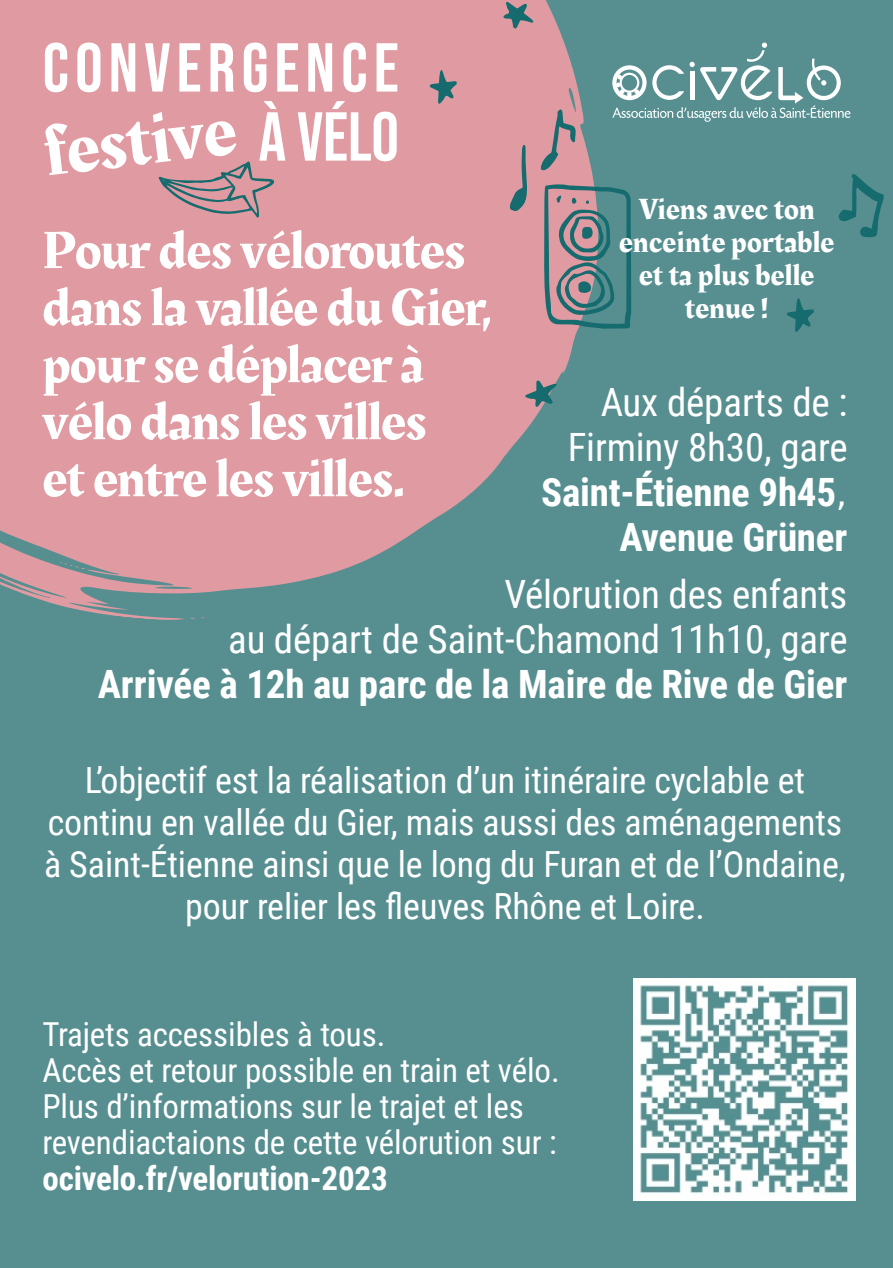
<style>
.page{position:relative;width:893px;height:1268px;background:#fff}
.page>*{position:absolute;margin:0;border:0;box-sizing:border-box;transform-origin:0 0}
.t1{font:72px "Rakkas";color:#fff}
.t2{font:69px/69px "Bebas Neue";letter-spacing:.085em;color:#fff;text-align:right}
.t3{font:54px/57px "Rakkas";letter-spacing:-.005em;color:#fff}
.t4{font:39px/45px "Roboto Condensed";letter-spacing:-.005em;color:#fff;text-align:right}
.t5{font:700 39px "Roboto Condensed";letter-spacing:-.005em;color:#fff}
.t6{font:36px/42px "Roboto Condensed";letter-spacing:-.005em;color:#fff;text-align:center}
.t7{font:33px/36px "Roboto Condensed";letter-spacing:-.005em;color:#fff}
.t8{font:700 33px "Roboto Condensed";letter-spacing:-.005em;color:#fff}
.t9{font:30px/33px "Rakkas";letter-spacing:.015em;color:#fff;text-align:center}
.s1{font-weight:700}
.s2{font-family:"DejaVu Sans";font-size:36px}
</style>
<div class="page">
<div style="left:0;top:0;width:893px;height:1267px;background:#578f91"></div>
<svg style="left:0;top:0;width:577px;height:620px;background:#cd999f"></svg>
<img style="left:634px;top:978px;width:221px;height:221px">
<svg style="left:505px;top:43px;width:379px;height:289px"></svg>
<svg style="left:430px;top:70px;width:27px;height:34px"></svg>
<svg style="left:521px;top:373px;width:42px;height:39px"></svg>
<svg style="left:497px;top:0;width:43px;height:35px;background:#b08f95"></svg>
<svg style="left:158px;top:149px;width:124px;height:90px;background:#c9959c"></svg>
<h2 class="t2" style="left:43px;top:36px;width:358px">CONVERGENCE<br>À VÉLO</h2>
<h1 class="t1" style="left:38px;top:101px;width:194px;rotate:-7deg">festive</h1>
<p class="t9" style="left:619px;top:194px;width:217px">Viens avec ton enceinte portable et ta plus belle tenue !</p>
<h3 class="t3" style="left:43px;top:223px;width:451px">Pour des véloroutes dans la vallée du Gier, pour se déplacer à vélo dans les villes<br>et entre les villes.</h3>
<p class="t4" style="left:541px;top:380px;width:308px">Aux départs de :<br>Firminy 8h30, gare<br><span class="s1">Saint-Étienne 9h45</span><span class="s2">,<br></span><span class="s1">Avenue Grüner</span></p>
<p class="t4" style="left:228px;top:572px;width:621px">Vélorution des enfants<br>au départ de Saint-Chamond 11h10, gare</p>
<p class="t5" style="left:98px;top:662px;width:751px">Arrivée à 12h au parc de la Maire de Rive de Gier</p>
<p class="t6" style="left:44px;top:759px;width:803px">L’objectif est la réalisation d’un itinéraire cyclable et continu en vallée du Gier, mais aussi des aménagements à Saint-Étienne ainsi que le long du Furan et de l’Ondaine, pour relier les fleuves Rhône et Loire.</p>
<p class="t7" style="left:43px;top:1016px;width:519px">Trajets accessibles à tous.<br>Accès et retour possible en train et vélo.<br>Plus d’informations sur le trajet et les revendiactaions de cette vélorution sur :</p>
<p class="t8" style="left:43px;top:1159px;width:347px">ocivelo.fr/velorution-2023</p>
</div>
